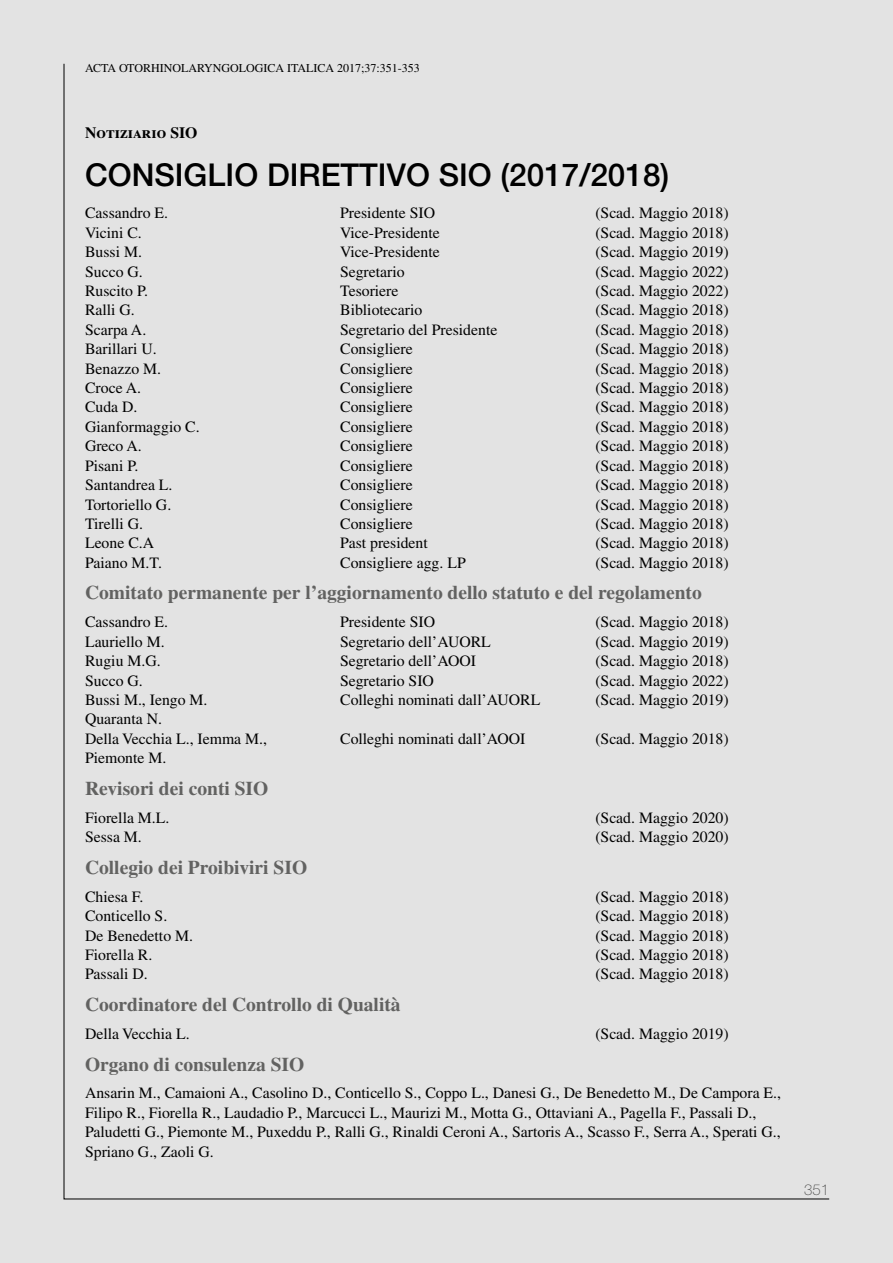
<style>
.page{position:relative;width:893px;height:1263px;background:#e3e3e3}
.page>*{position:absolute;margin:0;border:0;box-sizing:border-box;transform-origin:0 0}
.t1{font:500 31.5px "Helvetica Neue LT Std";color:#000}
.t2{font:700 19.5px "Times LT Std";color:#626261}
.t3{font:15.75px/19.4px "Times LT Std";color:#000}
.t4{font:700 15.75px "Times LT Std";color:#000}
.t5{font:100 15px "Helvetica Neue LT Std";color:#484847}
.t6{font:12px "Times LT Std";color:#000}
</style>
<div class="page">
<p class="t6" style="left:85px;top:61px;width:336px">ACTA OTORHINOLARYNGOLOGICA ITALICA 2017;37:351-353</p>
<p class="t4" style="left:85px;top:124px;width:114px">Notiziario SIO</p>
<h1 class="t1" style="left:85px;top:156px;width:586px">CONSIGLIO DIRETTIVO SIO (2017/2018)</h1>
<p class="t3" style="left:85px;top:203px;width:85px">Cassandro E.</p>
<p class="t3" style="left:340px;top:203px;width:96px">Presidente SIO</p>
<p class="t3" style="left:595px;top:203px;width:135px">(Scad. Maggio 2018)</p>
<p class="t3" style="left:85px;top:223px;width:58px">Vicini C.</p>
<p class="t3" style="left:340px;top:223px;width:101px">Vice-Presidente</p>
<p class="t3" style="left:595px;top:223px;width:135px">(Scad. Maggio 2018)</p>
<p class="t3" style="left:85px;top:242px;width:58px">Bussi M.</p>
<p class="t3" style="left:340px;top:242px;width:101px">Vice-Presidente</p>
<p class="t3" style="left:595px;top:242px;width:135px">(Scad. Maggio 2019)</p>
<p class="t3" style="left:85px;top:262px;width:59px">Succo G.</p>
<p class="t3" style="left:340px;top:262px;width:66px">Segretario</p>
<p class="t3" style="left:595px;top:262px;width:135px">(Scad. Maggio 2022)</p>
<p class="t3" style="left:85px;top:281px;width:65px">Ruscito P.</p>
<p class="t3" style="left:340px;top:281px;width:60px">Tesoriere</p>
<p class="t3" style="left:595px;top:281px;width:135px">(Scad. Maggio 2022)</p>
<p class="t3" style="left:85px;top:300px;width:51px">Ralli G.</p>
<p class="t3" style="left:340px;top:300px;width:84px">Bibliotecario</p>
<p class="t3" style="left:595px;top:300px;width:135px">(Scad. Maggio 2018)</p>
<p class="t3" style="left:85px;top:320px;width:63px">Scarpa A.</p>
<p class="t3" style="left:340px;top:320px;width:159px">Segretario del Presidente</p>
<p class="t3" style="left:595px;top:320px;width:135px">(Scad. Maggio 2018)</p>
<p class="t3" style="left:85px;top:339px;width:73px">Barillari U.</p>
<p class="t3" style="left:340px;top:339px;width:74px">Consigliere</p>
<p class="t3" style="left:595px;top:339px;width:135px">(Scad. Maggio 2018)</p>
<p class="t3" style="left:85px;top:359px;width:78px">Benazzo M.</p>
<p class="t3" style="left:340px;top:359px;width:74px">Consigliere</p>
<p class="t3" style="left:595px;top:359px;width:135px">(Scad. Maggio 2018)</p>
<p class="t3" style="left:85px;top:378px;width:57px">Croce A.</p>
<p class="t3" style="left:340px;top:378px;width:74px">Consigliere</p>
<p class="t3" style="left:595px;top:378px;width:135px">(Scad. Maggio 2018)</p>
<p class="t3" style="left:85px;top:397px;width:54px">Cuda D.</p>
<p class="t3" style="left:340px;top:397px;width:74px">Consigliere</p>
<p class="t3" style="left:595px;top:397px;width:135px">(Scad. Maggio 2018)</p>
<p class="t3" style="left:85px;top:417px;width:116px">Gianformaggio C.</p>
<p class="t3" style="left:340px;top:417px;width:74px">Consigliere</p>
<p class="t3" style="left:595px;top:417px;width:135px">(Scad. Maggio 2018)</p>
<p class="t3" style="left:85px;top:436px;width:58px">Greco A.</p>
<p class="t3" style="left:340px;top:436px;width:74px">Consigliere</p>
<p class="t3" style="left:595px;top:436px;width:135px">(Scad. Maggio 2018)</p>
<p class="t3" style="left:85px;top:456px;width:55px">Pisani P.</p>
<p class="t3" style="left:340px;top:456px;width:74px">Consigliere</p>
<p class="t3" style="left:595px;top:456px;width:135px">(Scad. Maggio 2018)</p>
<p class="t3" style="left:85px;top:475px;width:89px">Santandrea L.</p>
<p class="t3" style="left:340px;top:475px;width:74px">Consigliere</p>
<p class="t3" style="left:595px;top:475px;width:135px">(Scad. Maggio 2018)</p>
<p class="t3" style="left:85px;top:494px;width:88px">Tortoriello G.</p>
<p class="t3" style="left:340px;top:494px;width:74px">Consigliere</p>
<p class="t3" style="left:595px;top:494px;width:135px">(Scad. Maggio 2018)</p>
<p class="t3" style="left:85px;top:514px;width:60px">Tirelli G.</p>
<p class="t3" style="left:340px;top:514px;width:74px">Consigliere</p>
<p class="t3" style="left:595px;top:514px;width:135px">(Scad. Maggio 2018)</p>
<p class="t3" style="left:85px;top:533px;width:71px">Leone C.A</p>
<p class="t3" style="left:340px;top:533px;width:89px">Past president</p>
<p class="t3" style="left:595px;top:533px;width:135px">(Scad. Maggio 2018)</p>
<p class="t3" style="left:85px;top:553px;width:78px">Paiano M.T.</p>
<p class="t3" style="left:340px;top:553px;width:127px">Consigliere agg. LP</p>
<p class="t3" style="left:595px;top:553px;width:135px">(Scad. Maggio 2018)</p>
<p class="t2" style="left:85px;top:581px;width:618px">Comitato permanente per l’aggiornamento dello statuto e del regolamento</p>
<p class="t3" style="left:85px;top:612px;width:85px">Cassandro E.</p>
<p class="t3" style="left:340px;top:612px;width:96px">Presidente SIO</p>
<p class="t3" style="left:595px;top:612px;width:135px">(Scad. Maggio 2018)</p>
<p class="t3" style="left:85px;top:632px;width:81px">Lauriello M.</p>
<p class="t3" style="left:340px;top:632px;width:152px">Segretario dell’AUORL</p>
<p class="t3" style="left:595px;top:632px;width:135px">(Scad. Maggio 2019)</p>
<p class="t3" style="left:85px;top:651px;width:77px">Rugiu M.G.</p>
<p class="t3" style="left:340px;top:651px;width:137px">Segretario dell’AOOI</p>
<p class="t3" style="left:595px;top:651px;width:135px">(Scad. Maggio 2018)</p>
<p class="t3" style="left:85px;top:670px;width:59px">Succo G.</p>
<p class="t3" style="left:340px;top:670px;width:95px">Segretario SIO</p>
<p class="t3" style="left:595px;top:670px;width:135px">(Scad. Maggio 2022)</p>
<p class="t3" style="left:85px;top:690px;width:124px">Bussi M., Iengo M.</p>
<p class="t3" style="left:340px;top:690px;width:202px">Colleghi nominati dall’AUORL</p>
<p class="t3" style="left:595px;top:690px;width:135px">(Scad. Maggio 2019)</p>
<p class="t3" style="left:85px;top:709px;width:184px">Quaranta N.<br>Della Vecchia L., Iemma M.,</p>
<p class="t3" style="left:340px;top:729px;width:187px">Colleghi nominati dall’AOOI</p>
<p class="t3" style="left:595px;top:729px;width:135px">(Scad. Maggio 2018)</p>
<p class="t3" style="left:85px;top:748px;width:83px">Piemonte M.</p>
<p class="t2" style="left:85px;top:776px;width:185px">Revisori dei conti SIO</p>
<p class="t3" style="left:85px;top:808px;width:86px">Fiorella M.L.</p>
<p class="t3" style="left:595px;top:808px;width:135px">(Scad. Maggio 2020)</p>
<p class="t3" style="left:85px;top:827px;width:58px">Sessa M.</p>
<p class="t3" style="left:595px;top:827px;width:135px">(Scad. Maggio 2020)</p>
<p class="t2" style="left:85px;top:855px;width:224px">Collegio dei Proibiviri SIO</p>
<p class="t3" style="left:85px;top:887px;width:60px">Chiesa F.</p>
<p class="t3" style="left:595px;top:887px;width:135px">(Scad. Maggio 2018)</p>
<p class="t3" style="left:85px;top:906px;width:84px">Conticello S.</p>
<p class="t3" style="left:595px;top:906px;width:135px">(Scad. Maggio 2018)</p>
<p class="t3" style="left:85px;top:925px;width:110px">De Benedetto M.</p>
<p class="t3" style="left:595px;top:925px;width:135px">(Scad. Maggio 2018)</p>
<p class="t3" style="left:85px;top:945px;width:69px">Fiorella R.</p>
<p class="t3" style="left:595px;top:945px;width:135px">(Scad. Maggio 2018)</p>
<p class="t3" style="left:85px;top:964px;width:64px">Passali D.</p>
<p class="t3" style="left:595px;top:964px;width:135px">(Scad. Maggio 2018)</p>
<p class="t2" style="left:85px;top:993px;width:317px">Coordinatore del Controllo di Qualità</p>
<p class="t3" style="left:85px;top:1024px;width:106px">Della Vecchia L.</p>
<p class="t3" style="left:595px;top:1024px;width:135px">(Scad. Maggio 2019)</p>
<p class="t2" style="left:85px;top:1052px;width:221px">Organo di consulenza SIO</p>
<p class="t3" style="left:85px;top:1083px;width:698px">Ansarin M., Camaioni A., Casolino D., Conticello S., Coppo L., Danesi G., De Benedetto M., De Campora E., Filipo R., Fiorella R., Laudadio P., Marcucci L., Maurizi M., Motta G., Ottaviani A., Pagella F., Passali D., Paludetti G., Piemonte M., Puxeddu P., Ralli G., Rinaldi Ceroni A., Sartoris A., Scasso F., Serra A., Sperati G., Spriano G., Zaoli G.</p>
<p class="t5" style="left:804px;top:1181px;width:27px">351</p>
</div>
